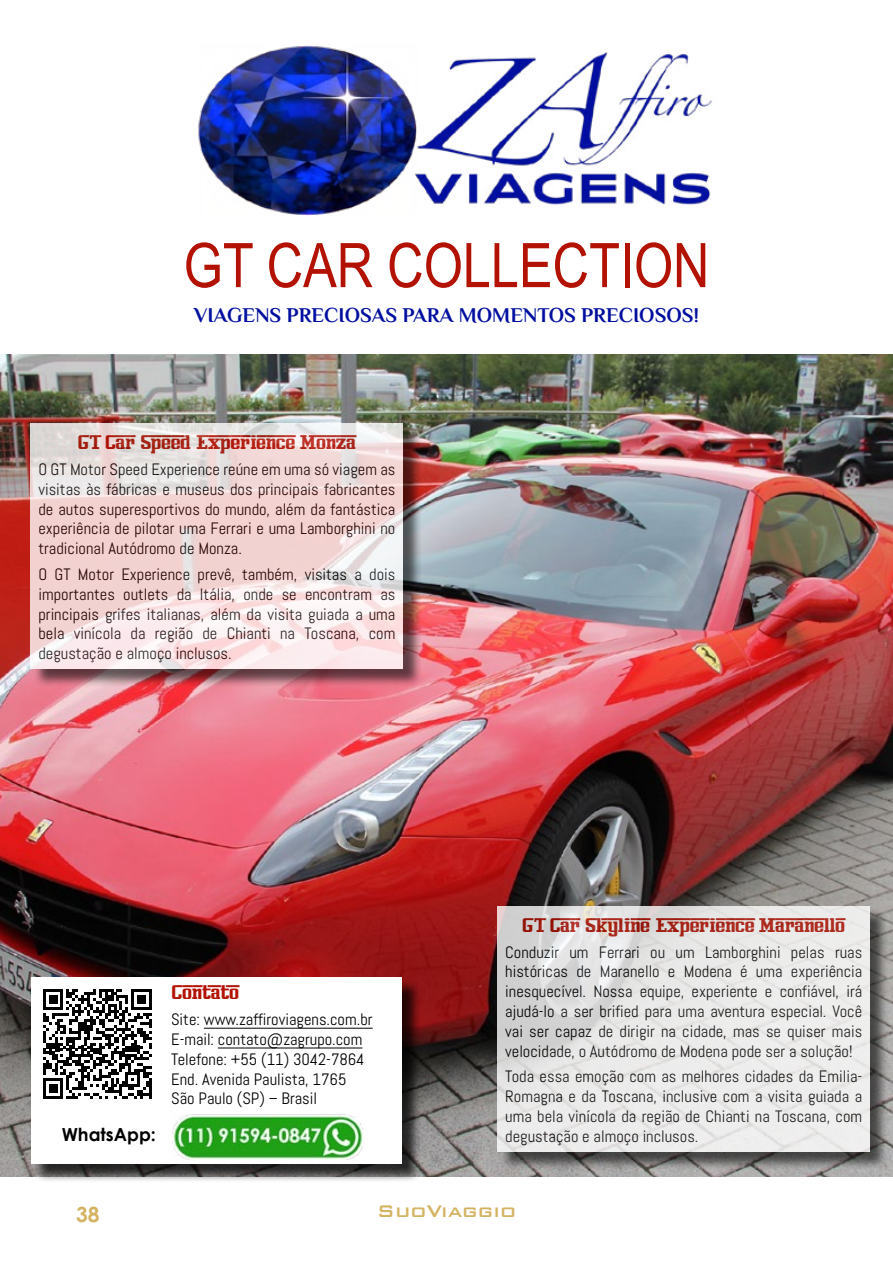
<style>
.page{position:relative;width:893px;height:1263px;background:#fff}
.page>*{position:absolute;margin:0;border:0;box-sizing:border-box;transform-origin:0 0}
.t1{font:61.5px "Arial Narrow";color:#b31203}
.t2{font:500 22.5px "Bank Gothic BT";color:#d4b362}
.t3{font:21px "Ferro Rosso";color:#b31203}
.t4{font:700 21px "Philosopher";color:#000e9f}
.t5{font:700 21px "Century Gothic";color:#d4b362}
.t6{font:700 18px "Century Gothic";color:#000}
.t7{font:16.5px/19.8px "Abel";color:#000;text-align:justify}
</style>
<div class="page">
<img style="left:0;top:354px;width:893px;height:823px">
<div style="left:33px;top:979px;width:388px;height:204px;background:#000;opacity:.75"></div>
<div style="left:31px;top:978px;width:371px;height:186px;background:#fff"></div>
<img style="left:198px;top:45px;width:514px;height:171px">
<div style="left:33px;top:425px;width:389px;height:262px;background:#000;opacity:.75"></div>
<svg style="left:31px;top:423px;width:372px;height:245px;background:#f2dedd"></svg>
<div style="left:500px;top:908px;width:389px;height:262px;background:#000;opacity:.75"></div>
<svg style="left:498px;top:906px;width:372px;height:245px;background:#e6e6e5"></svg>
<svg style="left:43px;top:989px;width:109px;height:110px"></svg>
<hr style="left:149px;top:1078px;width:3px;height:21px;background:#000">
<hr style="left:204px;top:1028px;width:169px;height:1px;background:#000">
<hr style="left:218px;top:1048px;width:144px;height:1px;background:#000">
<img style="left:172px;top:1114px;width:192px;height:46px">
<h1 class="t1" style="left:184px;top:220px;width:527px">GT CAR COLLECTION</h1>
<p class="t4" style="left:194px;top:304px;width:506px">VIAGENS PRECIOSAS PARA MOMENTOS PRECIOSOS!</p>
<p class="t3" style="left:77px;top:433px;width:281px">GT CAR SPEED EXPERIENCE MONZA</p>
<p class="t7" style="left:38px;top:459px;width:359px">O GT Motor Speed Experience reúne em uma só viagem as visitas às fábricas e museus dos principais fabricantes de autos superesportivos do mundo, além da fantástica experiência de pilotar uma Ferrari e uma Lamborghini no tradicional Autódromo de Monza.</p>
<p class="t7" style="left:38px;top:564px;width:358px">O GT Motor Experience prevê, também, visitas a dois importantes outlets da Itália, onde se encontram as principais grifes italianas, além da visita guiada a uma bela vinícola da região de Chianti na Toscana, com degustação e almoço inclusos.</p>
<p class="t6" style="left:62px;top:1120px;width:96px">WhatsApp:</p>
<p class="t3" style="left:171px;top:983px;width:70px">CONTATO</p>
<p class="t7" style="left:171px;top:1010px;width:203px;text-align:left">Site: www.zaffiroviagens.com.br<br>E-mail: contato@zagrupo.com<br>Telefone: +55 (11) 3042-7864<br>End. Avenida Paulista, 1765<br>São Paulo (SP) – Brasil</p>
<p class="t3" style="left:522px;top:915px;width:325px">GT CAR SKYLINE EXPERIENCE MARANELLO</p>
<p class="t7" style="left:505px;top:942px;width:359px">Conduzir um Ferrari ou um Lamborghini pelas ruas históricas de Maranello e Modena é uma experiência inesquecível. Nossa equipe, experiente e confiável, irá ajudá-lo a ser brified para uma aventura especial. Você vai ser capaz de dirigir na cidade, mas se quiser mais velocidade, o Autódromo de Modena pode ser a solução!</p>
<p class="t7" style="left:505px;top:1067px;width:358px">Toda essa emoção com as melhores cidades da Emilia-Romagna e da Toscana, inclusive com a visita guiada a uma bela vinícola da região de Chianti na Toscana, com degustação e almoço inclusos.</p>
<p class="t5" style="left:76px;top:1199px;width:25px">38</p>
<h2 class="t2" style="left:377px;top:1199px;width:141px">SuoViaggio</h2>
</div>
